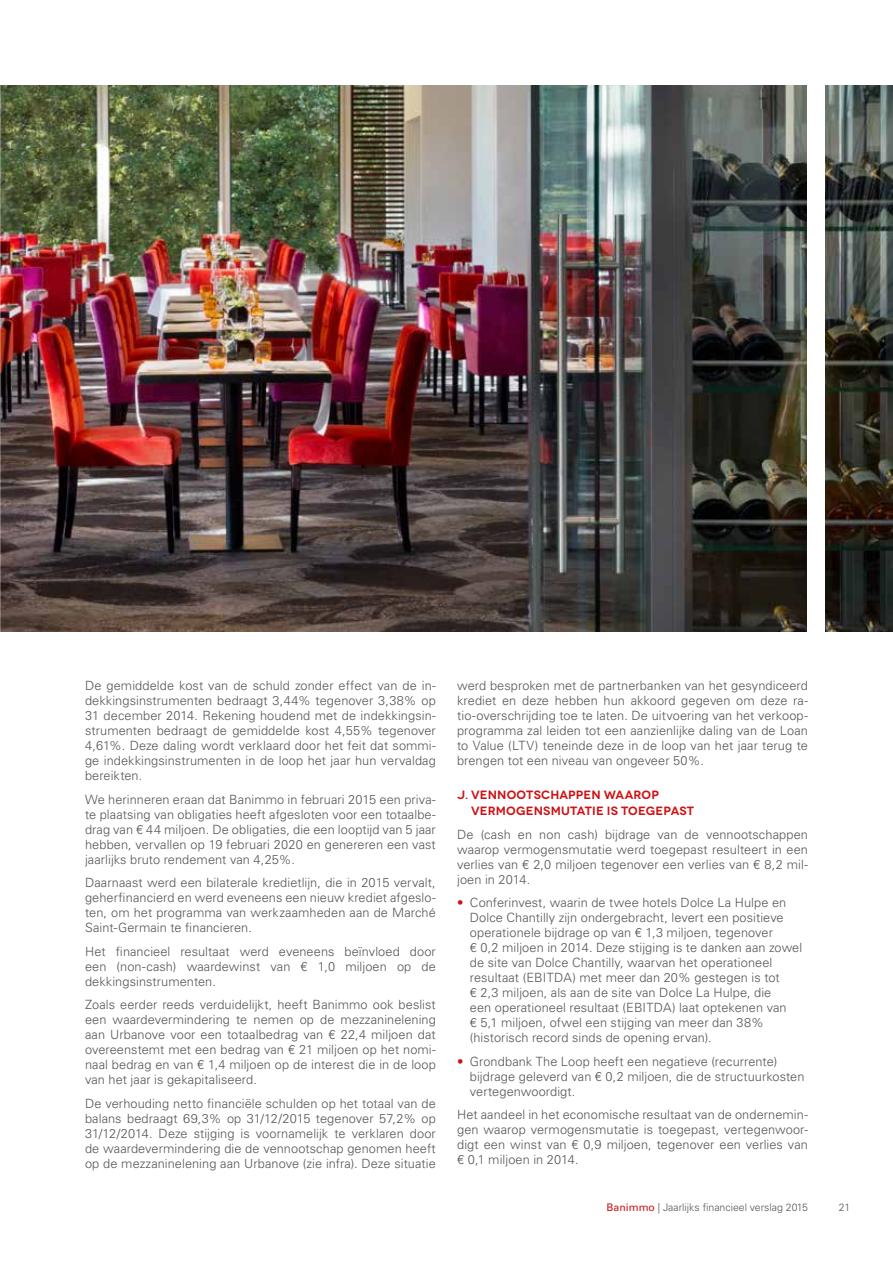
<style>
.page{position:relative;width:893px;height:1263px;background:#fff}
.page>*{position:absolute;margin:0;border:0;box-sizing:border-box;transform-origin:0 0}
.t1{font:300 12.75px/15px "Univers LT Std";letter-spacing:.005em;color:#565656;text-align:justify}
.t2{font:600 12px/16.5px "Novecentowide";letter-spacing:.01em;color:#cd1316}
.t3{font:300 10.5px "Univers LT Std";color:#565656}
.s1{color:#cd1316}
.s2{font-weight:400;color:#cd1316}
</style>
<div class="page">
<img style="left:0;top:85px;width:893px;height:546px">
<div style="left:808px;top:31px;width:17px;height:628px;background:#fff"></div>
<p class="t1" style="left:85px;top:678px;width:352px">De gemiddelde kost van de schuld zonder effect van de in&shy;dekkingsinstrumenten bedraagt 3,44% tegenover 3,38% op 31 december 2014. Rekening houdend met de indekkingsin&shy;strumenten bedraagt de gemiddelde kost 4,55% tegenover 4,61%. Deze daling wordt verklaard door het feit dat sommi&shy;ge indekkingsinstrumenten in de loop het jaar hun vervaldag bereikten.</p>
<p class="t1" style="left:85px;top:792px;width:352px">We herinneren eraan dat Banimmo in februari 2015 een priva&shy;te plaatsing van obligaties heeft afgesloten voor een totaalbe&shy;drag van € 44 miljoen. De obligaties, die een looptijd van 5 jaar hebben, vervallen op 19 februari 2020 en genereren een vast jaarlijks bruto rendement van 4,25%.</p>
<p class="t1" style="left:85px;top:875px;width:352px">Daarnaast werd een bilaterale kredietlijn, die in 2015 vervalt, geherfinancierd en werd eveneens een nieuw krediet afgeslo&shy;ten, om het programma van werkzaamheden aan de Marché Saint-Germain te financieren.</p>
<p class="t1" style="left:85px;top:944px;width:352px">Het financieel resultaat werd eveneens beïnvloed door een (non-cash) waardewinst van € 1,0 miljoen op de dekkingsinstrumenten.</p>
<p class="t1" style="left:85px;top:997px;width:352px">Zoals eerder reeds verduidelijkt, heeft Banimmo ook beslist een waardevermindering te nemen op de mezzaninelening aan Urbanove voor een totaalbedrag van € 22,4 miljoen dat overeenstemt met een bedrag van € 21 miljoen op het nomi&shy;naal bedrag en van € 1,4 miljoen op de interest die in de loop van het jaar is gekapitaliseerd.</p>
<p class="t1" style="left:85px;top:1096px;width:352px">De verhouding netto financiële schulden op het totaal van de balans bedraagt 69,3% op 31/12/2015 tegenover 57,2% op 31/12/2014. Deze stijging is voornamelijk te verklaren door de waardevermindering die de vennootschap genomen heeft op de mezzaninelening aan Urbanove (zie infra). Deze situatie</p>
<p class="t1" style="left:457px;top:678px;width:352px">werd besproken met de partnerbanken van het gesyndiceerd krediet en deze hebben hun akkoord gegeven om deze ra&shy;tio-overschrijding toe te laten. De uitvoering van het verkoop&shy;programma zal leiden tot een aanzienlijke daling van de Loan to Value (LTV) teneinde deze in de loop van het jaar terug te brengen tot een niveau van ongeveer 50%.</p>
<p class="t2" style="left:471px;top:786px;width:225px;text-indent:-14px">J. VENNOOTSCHAPPEN WAAROP<br>VERMOGENSMUTATIE IS TOEGEPAST</p>
<p class="t1" style="left:457px;top:827px;width:352px">De (cash en non cash) bijdrage van de vennootschappen waarop vermogensmutatie werd toegepast resulteert in een verlies van € 2,0 miljoen tegenover een verlies van € 8,2 mil&shy;joen in 2014.</p>
<p class="t1" style="left:470px;top:895px;width:334px;text-align:left;text-indent:-13px"><span class="s1">•</span> Conferinvest, waarin de twee hotels Dolce La Hulpe en Dolce Chantilly zijn ondergebracht, levert een positieve operationele bijdrage op van € 1,3 miljoen, tegenover<br>€ 0,2 miljoen in 2014. Deze stijging is te danken aan zowel de site van Dolce Chantilly, waarvan het operationeel resultaat (EBITDA) met meer dan 20% gestegen is tot<br>€ 2,3 miljoen, als aan de site van Dolce La Hulpe, die<br>een operationeel resultaat (EBITDA) laat optekenen van<br>€ 5,1 miljoen, ofwel een stijging van meer dan 38% (historisch record sinds de opening ervan).</p>
<p class="t1" style="left:470px;top:1054px;width:336px;text-align:left;text-indent:-13px"><span class="s1">•</span> Grondbank The Loop heeft een negatieve (recurrente) bijdrage geleverd van € 0,2 miljoen, die de structuurkosten vertegenwoordigt.</p>
<p class="t1" style="left:457px;top:1107px;width:352px">Het aandeel in het economische resultaat van de ondernemin&shy;gen waarop vermogensmutatie is toegepast, vertegenwoor&shy;digt een winst van € 0,9 miljoen, tegenover een verlies van € 0,1 miljoen in 2014.</p>
<p class="t3" style="left:607px;top:1201px;width:203px"><span class="s2">Banimmo</span> | Jaarlijks financieel verslag 2015</p>
<p class="t3" style="left:839px;top:1201px;width:13px">21</p>
</div>
